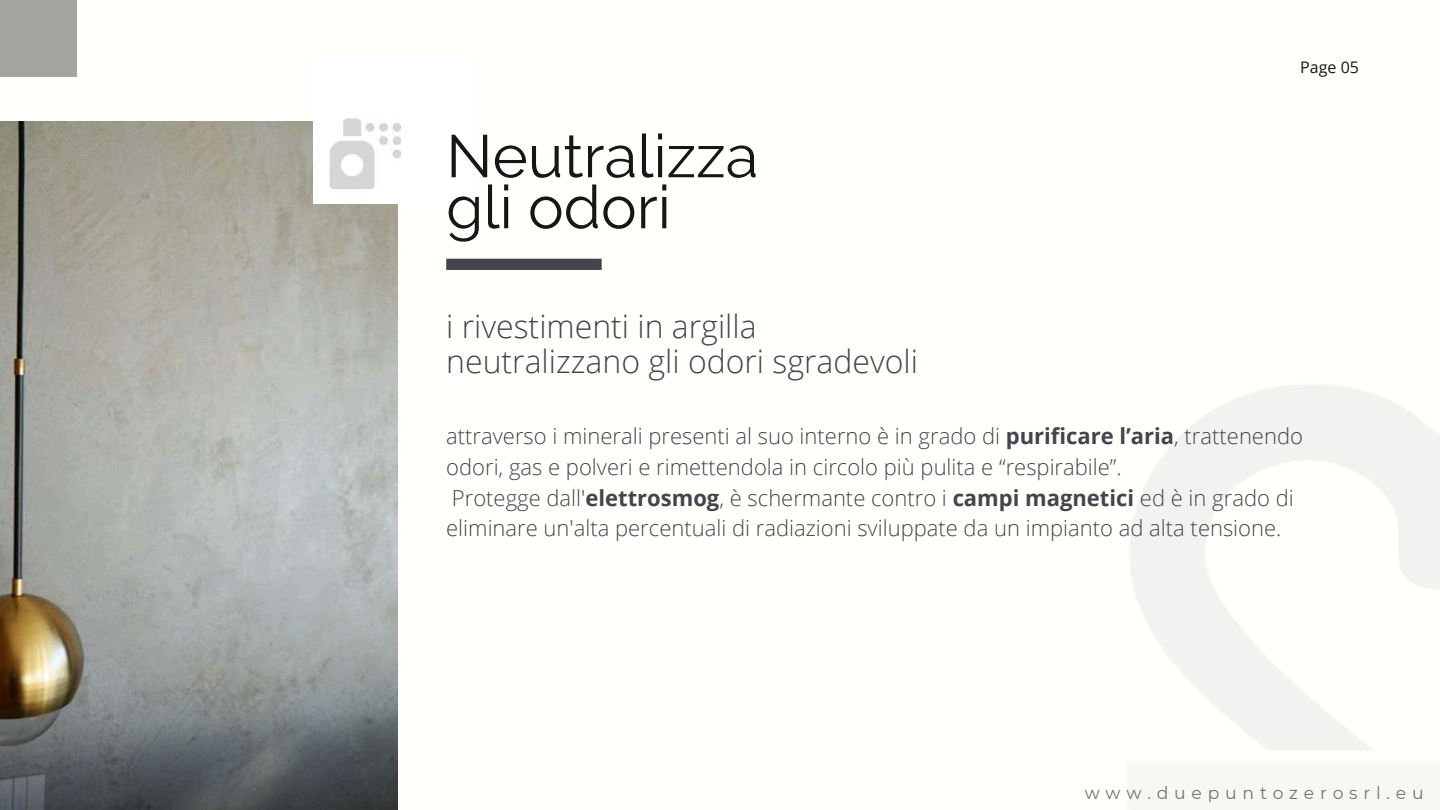
<style>
.page{position:relative;width:1440px;height:810px;background:#fff}
.page>*{position:absolute;margin:0;border:0;box-sizing:border-box;transform-origin:0 0}
.t1{font:60px/51px "Raleway";color:#171616}
.t2{font:300 32px/34.5px "Open Sans";color:#44444c}
.t3{font:300 22px/30.8px "Open Sans";color:#44444c}
.t4{font:17.2px "Montserrat";letter-spacing:.335em;color:#737373}
.t5{font:16px "Open Sans";color:#171616}
.s1{font-weight:700}
</style>
<div class="page">
<div style="left:0;top:0;width:77px;height:77px;background:#a4a4a1"></div>
<img style="left:0;top:122px;width:397px;height:688px">
<div style="left:314px;top:54px;width:157px;height:149px;background:#fff"></div>
<div style="left:446px;top:259px;width:156px;height:11px;background:#44444c"></div>
<img style="left:329px;top:118px;width:71px;height:72px">
<h1 class="t1" style="left:446px;top:131px;width:314px">Neutralizza gli odori</h1>
<h2 class="t2" style="left:446px;top:309px;width:473px">i rivestimenti in argilla neutralizzano gli odori sgradevoli</h2>
<p class="t5" style="left:1300px;top:56px;width:60px">Page 05</p>
<p class="t3" style="left:446px;top:420px;width:858px">attraverso i minerali presenti al suo interno è in grado di <span class="s1">purificare l’aria</span>, trattenendo odori, gas e polveri e rimettendola in circolo più pulita e “respirabile”.<br>Protegge dall'<span class="s1">elettrosmog</span>, è schermante contro i <span class="s1">campi magnetici</span> ed è in grado di eliminare un'alta percentuali di radiazioni sviluppate da un impianto ad alta tensione.</p>
<p class="t4" style="left:1085px;top:783px;width:340px">www.duepuntozerosrl.eu</p>
</div>
